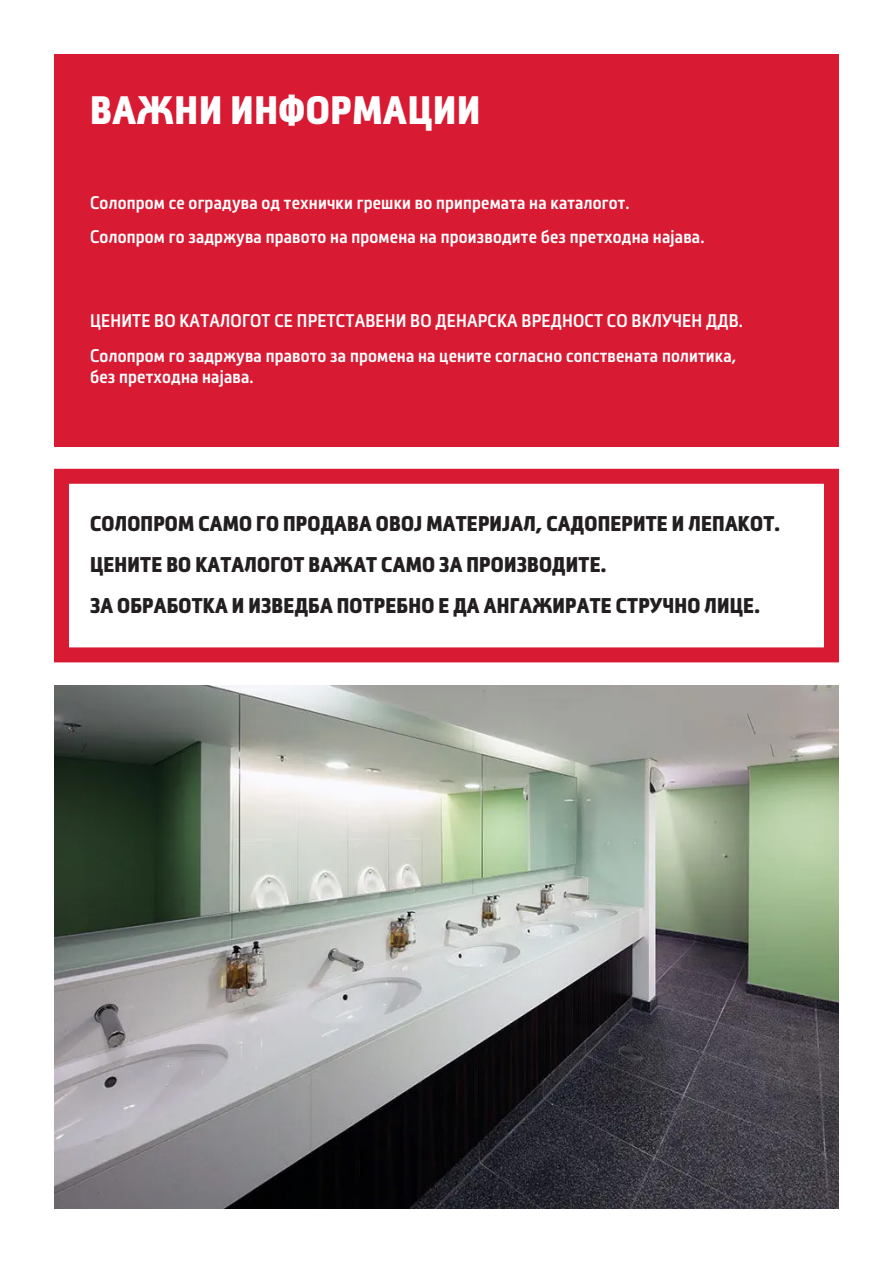
<style>
.page{position:relative;width:893px;height:1263px;background:#fff}
.page>*{position:absolute;margin:0;border:0;box-sizing:border-box;transform-origin:0 0}
.Важни_информации{font:900 condensed 39px "Metronic Pro";letter-spacing:.02em;color:#fff}
._00_1_-_Корица_сегме{font:900 condensed 21px "Metronic Pro";letter-spacing:.01em;color:#231f20}
._00_1_-_Корица_сегме-2{font:600 condensed 18px/21.6px "Metronic Pro";letter-spacing:.01em;color:#fff}
</style>
<div class="page">
<div style="left:54px;top:54px;width:785px;height:392px;background:#d91a33"></div>
<div style="left:54px;top:469px;width:785px;height:193px;border:15px solid #d91a33"></div>
<img style="left:54px;top:686px;width:785px;height:523px">
<p class="Важни_информации" style="left:90px;top:87px;width:392px">ВАЖНИ ИНФОРМАЦИИ</p>
<p class="_00_1_-_Корица_сегме-2" style="left:90px;top:191px;width:541px">Солопром се оградува од технички грешки во припремата на каталогот.</p>
<p class="_00_1_-_Корица_сегме-2" style="left:90px;top:226px;width:616px">Солопром го задржува правото на промена на производите без претходна најава.</p>
<p class="_00_1_-_Корица_сегме-2" style="left:90px;top:310px;width:654px">ЦЕНИТЕ ВО КАТАЛОГОТ СЕ ПРЕТСТАВЕНИ ВО ДЕНАРСКА ВРЕДНОСТ СО ВКЛУЧЕН ДДВ.</p>
<p class="_00_1_-_Корица_сегме-2" style="left:90px;top:345px;width:648px">Солопром го задржува правото за промена на цените согласно сопствената политика, без претходна најава.</p>
<p class="_00_1_-_Корица_сегме" style="left:90px;top:511px;width:691px">СОЛОПРОМ САМО ГО ПРОДАВА ОВОЈ МАТЕРИЈАЛ, САДОПЕРИТЕ И ЛЕПАКОТ.</p>
<p class="_00_1_-_Корица_сегме" style="left:90px;top:552px;width:518px">ЦЕНИТЕ ВО КАТАЛОГОТ ВАЖАТ САМО ЗА ПРОИЗВОДИТЕ.</p>
<p class="_00_1_-_Корица_сегме" style="left:90px;top:593px;width:671px">ЗА ОБРАБОТКА И ИЗВЕДБА ПОТРЕБНО Е ДА АНГАЖИРАТЕ СТРУЧНО ЛИЦЕ.</p>
</div>
